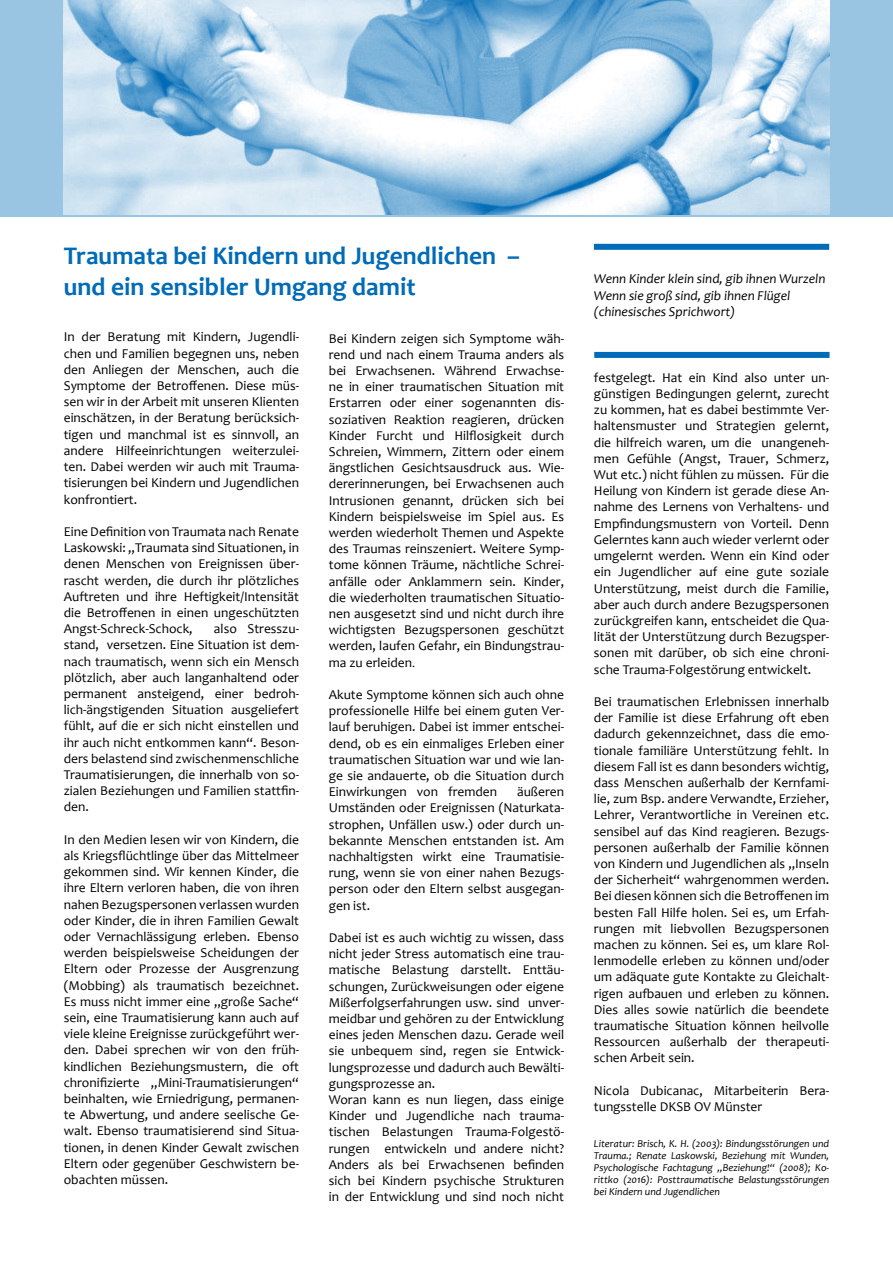
<style>
.page{position:relative;width:893px;height:1263px;background:#fff}
.page>*{position:absolute;margin:0;border:0;box-sizing:border-box;transform-origin:0 0}
.t1{font:700 25.5px/30.6px "Candara";color:#006bb6}
.t2{font:13.5px/16.2px "Candara";color:#000;text-align:justify}
.t3{font:italic 13.5px/16.2px "Candara";color:#000}
.t4{font:italic 10.5px/12px "Candara";color:#000;text-align:justify}
.s1{font-family:"Minion Pro"}
</style>
<div class="page">
<hr style="left:892px;top:214px;width:1px;height:985px;background:#d9e9f4">
<div style="left:594px;top:244px;width:235px;height:6px;background:#006bb6"></div>
<div style="left:594px;top:352px;width:235px;height:6px;background:#006bb6"></div>
<svg style="left:892px;top:217px;width:1px;height:83px"></svg>
<div style="left:0;top:0;width:893px;height:217px;background:#99c4e2"></div>
<img style="left:64px;top:0;width:765px;height:214px">
<h1 class="t1" style="left:64px;top:240px;width:458px">Traumata bei Kindern und Jugendlichen – und ein sensibler Umgang damit</h1>
<p class="t2" style="left:329px;top:330px;width:237px">Bei Kindern zeigen sich Symptome wäh&shy;rend und nach einem Trauma anders als bei Erwachsenen. Während Erwachse&shy;ne in einer traumatischen Situation mit Erstarren oder einer sogenannten dis&shy;soziativen Reaktion reagieren, drücken Kinder Furcht und Hilflosigkeit durch Schreien, Wimmern, Zittern oder einem ängstlichen Gesichtsausdruck aus. Wie&shy;dererinnerungen, bei Erwachsenen auch Intrusionen genannt, drücken sich bei Kindern beispielsweise im Spiel aus. Es werden wiederholt Themen und Aspekte des Traumas reinszeniert. Weitere Symp&shy;tome können Träume, nächtliche Schrei&shy;anfälle oder Anklammern sein. Kinder, die wiederholten traumatischen Situatio&shy;nen ausgesetzt sind und nicht durch ihre wichtigsten Bezugspersonen geschützt werden, laufen Gefahr, ein Bindungstrau&shy;ma zu erleiden<span class="s1">.</span></p>
<p class="t2" style="left:329px;top:686px;width:237px">Akute Symptome können sich auch ohne professionelle Hilfe bei einem guten Ver&shy;lauf beruhigen. Dabei ist immer entschei&shy;dend, ob es ein einmaliges Erleben einer traumatischen Situation war und wie lan&shy;ge sie andauerte, ob die Situation durch Einwirkungen von fremden</p>
<p class="t2" style="left:64px;top:329px;width:237px">In der Beratung mit Kindern, Jugendli&shy;chen und Familien begegnen uns, neben den Anliegen der Menschen, auch die Symptome der Betroffenen. Diese müs&shy;sen wir in der Arbeit mit unseren Klienten einschätzen, in der Beratung berücksich&shy;tigen und manchmal ist es sinnvoll, an andere Hilfeeinrichtungen weiterzulei&shy;ten. Dabei werden wir auch mit Trauma&shy;tisierungen bei Kindern und Jugendlichen konfrontiert.</p>
<p class="t2" style="left:64px;top:523px;width:237px">Eine Definition von Traumata nach Renate Laskowski: „Traumata sind Situationen, in denen Menschen von Ereignissen über&shy;rascht werden, die durch ihr plötzliches Auftreten und ihre Heftigkeit/Intensität die Betroffenen in einen ungeschützten Angst-Schreck-Schock,</p>
<p class="t2" style="left:64px;top:620px;width:237px;text-indent:150px">also Stresszu&shy;stand, versetzen. Eine Situation ist dem&shy;nach traumatisch, wenn sich ein Mensch plötzlich, aber auch langanhaltend oder permanent ansteigend, einer bedroh&shy;lich-ängstigenden Situation ausgeliefert fühlt, auf die er sich nicht einstellen und ihr auch nicht entkommen kann“. Beson&shy;ders belastend sind zwischenmenschliche Traumatisierungen, die innerhalb von so&shy;zialen Beziehungen und Familien stattfin&shy;den.</p>
<p class="t2" style="left:64px;top:831px;width:237px">In den Medien lesen wir von Kindern, die als Kriegsflüchtlinge über das Mittelmeer gekommen sind. Wir kennen Kinder, die ihre Eltern verloren haben, die von ihren nahen Bezugspersonen verlassen wurden oder Kinder, die in ihren Familien Gewalt oder Vernachlässigung erleben. Ebenso werden beispielsweise Scheidungen der Eltern oder Prozesse der Ausgrenzung (Mobbing) als traumatisch bezeichnet.<br>Es muss nicht immer eine „große Sache“ sein, eine Traumatisierung kann auch auf viele kleine Ereignisse zurückgeführt wer&shy;den. Dabei sprechen wir von den früh&shy;kindlichen Beziehungsmustern, die oft chronifizierte „Mini-Traumatisierungen“ beinhalten, wie Erniedrigung, permanen&shy;te Abwertung, und andere seelische Ge&shy;walt. Ebenso traumatisierend sind Situa&shy;tionen, in denen Kinder Gewalt zwischen Eltern oder gegenüber Geschwistern be&shy;obachten müssen.</p>
<p class="t2" style="left:329px;top:783px;width:237px;text-indent:188px">äußeren Umständen oder Ereignissen (Naturkata&shy;strophen, Unfällen usw.) oder durch un&shy;bekannte Menschen entstanden ist. Am nachhaltigsten wirkt eine Traumatisie&shy;rung, wenn sie von einer nahen Bezugs&shy;person oder den Eltern selbst ausgegan&shy;gen ist.</p>
<p class="t2" style="left:329px;top:929px;width:237px;text-align:left">Dabei ist es auch wichtig zu wissen, dass nicht jeder Stress automatisch eine trau&shy;matische Belastung darstellt. Enttäu&shy;schungen, Zurückweisungen oder eigene Mißerfolgserfahrungen usw. sind unver&shy;meidbar und gehören zu der Entwicklung eines jeden Menschen dazu. Gerade weil sie unbequem sind, regen sie Entwick&shy;lungsprozesse und dadurch auch Bewälti&shy;gungsprozesse an.<br>Woran kann es nun liegen, dass einige Kinder und Jugendliche nach trauma&shy;tischen Belastungen Trauma-Folgestö&shy;rungen entwickeln und andere nicht?<br>Anders als bei Erwachsenen befinden sich bei Kindern psychische Strukturen in der Entwicklung und sind noch nicht</p>
<p class="t3" style="left:594px;top:271px;width:233px">Wenn Kinder klein sind, gib ihnen Wurzeln<br>Wenn sie groß sind, gib ihnen Flügel (chinesisches Sprichwort)</p>
<p class="t2" style="left:594px;top:369px;width:237px">festgelegt. Hat ein Kind also unter un&shy;günstigen Bedingungen gelernt, zurecht zu kommen, hat es dabei bestimmte Ver&shy;haltensmuster und Strategien gelernt, die hilfreich waren, um die unangeneh&shy;men Gefühle (Angst, Trauer, Schmerz, Wut etc.) nicht fühlen zu müssen. Für die Heilung von Kindern ist gerade diese An&shy;nahme des Lernens von Verhaltens- und Empfindungsmustern von Vorteil. Denn Gelerntes kann auch wieder verlernt oder umgelernt werden. Wenn ein Kind oder ein Jugendlicher auf eine gute soziale Unterstützung, meist durch die Familie, aber auch durch andere Bezugspersonen zurückgreifen kann, entscheidet die Qua&shy;lität der Unterstützung durch Bezugsper&shy;sonen mit darüber, ob sich eine chroni&shy;sche Trauma-Folgestörung entwickelt.</p>
<p class="t2" style="left:594px;top:693px;width:237px">Bei traumatischen Erlebnissen innerhalb der Familie ist diese Erfahrung oft eben dadurch gekennzeichnet, dass die emo&shy;tionale familiäre Unterstützung fehlt. In diesem Fall ist es dann besonders wichtig, dass Menschen außerhalb der Kernfami&shy;lie, zum Bsp. andere Verwandte, Erzieher, Lehrer, Verantwortliche in Vereinen etc. sensibel auf das Kind reagieren. Bezugs&shy;personen außerhalb der Familie können von Kindern und Jugendlichen als „Inseln der Sicherheit“ wahrgenommen werden.<br>Bei diesen können sich die Betroffenen im besten Fall Hilfe holen. Sei es, um Erfah&shy;rungen mit liebvollen Bezugspersonen machen zu können. Sei es, um klare Rol&shy;lenmodelle erleben zu können und/oder um adäquate gute Kontakte zu Gleichalt&shy;rigen aufbauen und erleben zu können.<br>Dies alles sowie natürlich die beendete traumatische Situation können heilvolle Ressourcen außerhalb der therapeuti&shy;schen Arbeit sein.</p>
<p class="t2" style="left:594px;top:1082px;width:237px">Nicola Dubicanac, Mitarbeiterin Bera&shy;tungsstelle DKSB OV Münster</p>
<p class="t4" style="left:594px;top:1137px;width:237px">Literatur: Brisch, K. H. (2003): Bindungsstörungen und Trauma.; Renate Laskowski, Beziehung mit Wunden, Psychologische Fachtagung „Beziehung!“ (2008); Ko&shy;rittko (2016): Posttraumatische Belastungsstörungen bei Kindern und Jugendlichen</p>
</div>
